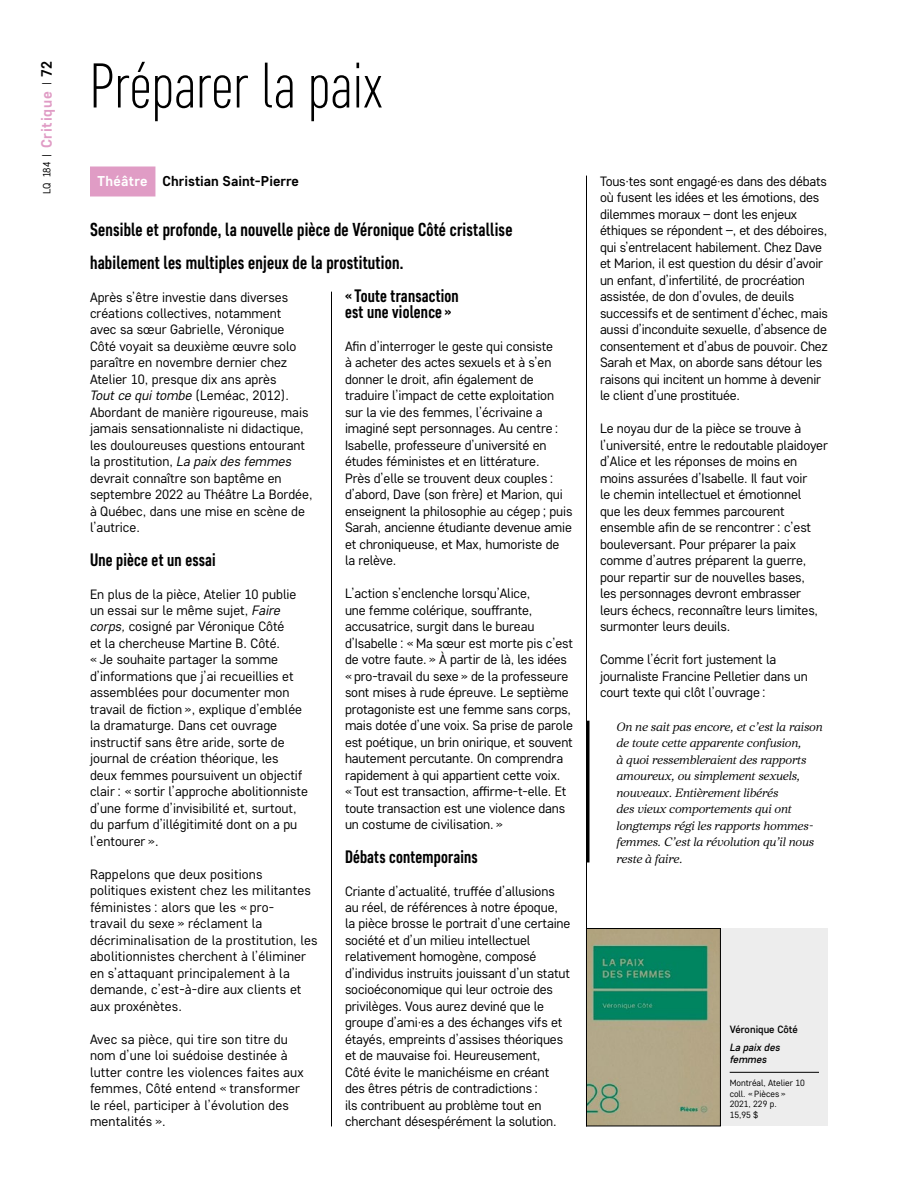
<style>
.page{position:relative;width:918px;height:1188px;background:#fff}
.page>*{position:absolute;margin:0;border:0;box-sizing:border-box;transform-origin:0 0}
.t1{font:300 63px "Core Sans D27 Cn";letter-spacing:.01em;color:#000}
.t2{font:700 18.75px/33px "Core Sans D57 Cn";letter-spacing:.01em;color:#000}
.t3{font:700 18px/16.5px "Core Sans D57 Cn";letter-spacing:.01em;color:#000}
.t4{font:700 15px "Core Sans D55";letter-spacing:.05em;color:#e09cc5}
.t5{font:700 14.25px "Core Sans D55";color:#000}
.t6{font:13.5px/16.5px "Core Sans D35";letter-spacing:-.01em;color:#000}
.t7{font:13.5px/16.5px "Core Sans D35";letter-spacing:.01em;color:#000}
.t8{font:12px/16.5px "Core Serif N 35 Regular It";letter-spacing:-.01em;color:#000}
.t9{font:italic 500 10.5px/12px "Core Sans D45";color:#000}
.t10{font:500 10.5px "Core Sans D45";color:#000}
.t11{font:9px/10.5px "Core Sans D35";color:#000}
.s1{font-family:"Core Sans D35";font-weight:400;font-size:10.5px;color:#000}
.s2{color:#000}
.s3{color:#fff}
.s4{font-style:italic}
</style>
<div class="page">
<div style="left:90px;top:166px;width:65px;height:30px;background:#e09cc5"></div>
<hr style="left:331px;top:292px;width:1px;height:834px;background:#000">
<hr style="left:586px;top:176px;width:1px;height:950px;background:#000">
<div style="left:721px;top:928px;width:107px;height:198px;background:#ededed"></div>
<hr style="left:730px;top:1072px;width:89px;height:1px;background:#000">
<img style="left:588px;top:930px;width:131px;height:194px">
<div style="left:586px;top:928px;width:135px;height:198px;border:1px solid #000"></div>
<svg style="left:587px;top:721px;width:3px;height:141px"></svg>
<p class="t4" style="left:37px;top:194px;width:134px;rotate:-90deg"><span class="s1">LQ 184 |</span> Critique <span class="s1">|</span> <span class="s2">72</span></p>
<h1 class="t1" style="left:90px;top:47px;width:294px">Préparer la paix</h1>
<p class="t5" style="left:97px;top:172px;width:203px"><span class="s3">Théâtre</span> Christian Saint-Pierre</p>
<h2 class="t2" style="left:90px;top:212px;width:424px">Sensible et profonde, la nouvelle pièce de Véronique Côté cristallise habilement les multiples enjeux de la prostitution.</h2>
<p class="t6" style="left:90px;top:288px;width:224px">Après s’être investie dans diverses créations collectives, notamment<br>avec sa sœur Gabrielle, Véronique Côté voyait sa deuxième œuvre solo paraître en novembre dernier chez Atelier 10, presque dix ans après<br><span class="s4">Tout ce qui tombe</span> (Leméac, 2012).<br>Abordant de manière rigoureuse, mais jamais sensationnaliste ni didactique, les douloureuses questions entourant la prostitution, <span class="s4">La paix des femmes </span>devrait connaître son baptême en septembre 2022 au Théâtre La Bordée, à Québec, dans une mise en scène de l’autrice.</p>
<h3 class="t3" style="left:90px;top:551px;width:127px">Une pièce et un essai</h3>
<p class="t6" style="left:90px;top:585px;width:219px">En plus de la pièce, Atelier 10 publie un essai sur le même sujet, <span class="s4">Faire corps,</span> cosigné par Véronique Côté<br>et la chercheuse Martine B. Côté.<br>« Je souhaite partager la somme d’informations que j’ai recueillies et assemblées pour documenter mon travail de fiction », explique d’emblée la dramaturge. Dans cet ouvrage instructif sans être aride, sorte de journal de création théorique, les deux femmes poursuivent un objectif clair : « sortir l’approche abolitionniste d’une forme d’invisibilité et, surtout, du parfum d’illégitimité dont on a pu l’entourer ».</p>
<p class="t7" style="left:90px;top:866px;width:229px">Rappelons que deux positions politiques existent chez les militantes féministes : alors que les « pro-<br>travail du sexe » réclament la décriminalisation de la prostitution, les abolitionnistes cherchent à l’éliminer en s’attaquant principalement à la demande, c’est-à-dire aux clients et aux proxénètes.</p>
<p class="t7" style="left:90px;top:1031px;width:215px">Avec sa pièce, qui tire son titre du nom d’une loi suédoise destinée à lutter contre les violences faites aux femmes, Côté entend « transformer le réel, participer à l’évolution des mentalités ».</p>
<h3 class="t3" style="left:345px;top:287px;width:115px">« Toute transaction est une violence »</h3>
<p class="t6" style="left:345px;top:338px;width:229px">Afin d’interroger le geste qui consiste<br>à acheter des actes sexuels et à s’en donner le droit, afin également de traduire l’impact de cette exploitation sur la vie des femmes, l’écrivaine a imaginé sept personnages. Au centre :<br>Isabelle, professeure d’université en études féministes et en littérature.<br>Près d’elle se trouvent deux couples : d’abord, Dave (son frère) et Marion, qui enseignent la philosophie au cégep ; puis Sarah, ancienne étudiante devenue amie et chroniqueuse, et Max, humoriste de la relève.</p>
<p class="t6" style="left:345px;top:585px;width:229px">L’action s’enclenche lorsqu’Alice,<br>une femme colérique, souffrante, accusatrice, surgit dans le bureau d’Isabelle : « Ma sœur est morte pis c’est de votre faute. » À partir de là, les idées « pro-travail du sexe » de la professeure sont mises à rude épreuve. Le septième protagoniste est une femme sans corps, mais dotée d’une voix. Sa prise de parole est poétique, un brin onirique, et souvent hautement percutante. On comprendra rapidement à qui appartient cette voix.<br>« Tout est transaction, affirme-t-elle. Et toute transaction est une violence dans un costume de civilisation. »</p>
<h3 class="t3" style="left:345px;top:848px;width:134px">Débats contemporains</h3>
<p class="t6" style="left:345px;top:882px;width:227px">Criante d’actualité, truffée d’allusions au réel, de références à notre époque, la pièce brosse le portrait d’une certaine société et d’un milieu intellectuel relativement homogène, composé d’individus instruits jouissant d’un statut socioéconomique qui leur octroie des privilèges. Vous aurez deviné que le groupe d’ami·es a des échanges vifs et étayés, empreints d’assises théoriques et de mauvaise foi. Heureusement,<br>Côté évite le manichéisme en créant des êtres pétris de contradictions :<br>ils contribuent au problème tout en cherchant désespérément la solution.</p>
<p class="t6" style="left:600px;top:173px;width:230px">Tous·tes sont engagé·es dans des débats où fusent les idées et les émotions, des dilemmes moraux – dont les enjeux éthiques se répondent –, et des déboires, qui s’entrelacent habilement. Chez Dave et Marion, il est question du désir d’avoir un enfant, d’infertilité, de procréation assistée, de don d’ovules, de deuils successifs et de sentiment d’échec, mais aussi d’inconduite sexuelle, d’absence de consentement et d’abus de pouvoir. Chez Sarah et Max, on aborde sans détour les raisons qui incitent un homme à devenir le client d’une prostituée.</p>
<p class="t6" style="left:600px;top:420px;width:230px">Le noyau dur de la pièce se trouve à l’université, entre le redoutable plaidoyer d’Alice et les réponses de moins en moins assurées d’Isabelle. Il faut voir<br>le chemin intellectuel et émotionnel<br>que les deux femmes parcourent ensemble afin de se rencontrer : c’est bouleversant. Pour préparer la paix comme d’autres préparent la guerre, pour repartir sur de nouvelles bases,<br>les personnages devront embrasser leurs échecs, reconnaître leurs limites, surmonter leurs deuils.</p>
<p class="t6" style="left:600px;top:651px;width:209px">Comme l’écrit fort justement la journaliste Francine Pelletier dans un court texte qui clôt l’ouvrage :</p>
<p class="t8" style="left:616px;top:718px;width:208px">On ne sait pas encore, et c’est la raison de toute cette apparente confusion,<br>à quoi ressembleraient des rapports amoureux, ou simplement sexuels, nouveaux. Entièrement libérés<br>des vieux comportements qui ont longtemps régi les rapports hommes&shy;femmes. C’est la révolution qu’il nous reste à faire.</p>
<p class="t10" style="left:730px;top:1023px;width:70px">Véronique Côté</p>
<p class="t9" style="left:730px;top:1041px;width:52px">La paix des femmes</p>
<p class="t11" style="left:730px;top:1077px;width:77px">Montréal, Atelier 10 coll. « Pièces »<br>2021, 229 p.<br>15,95 $</p>
</div>
